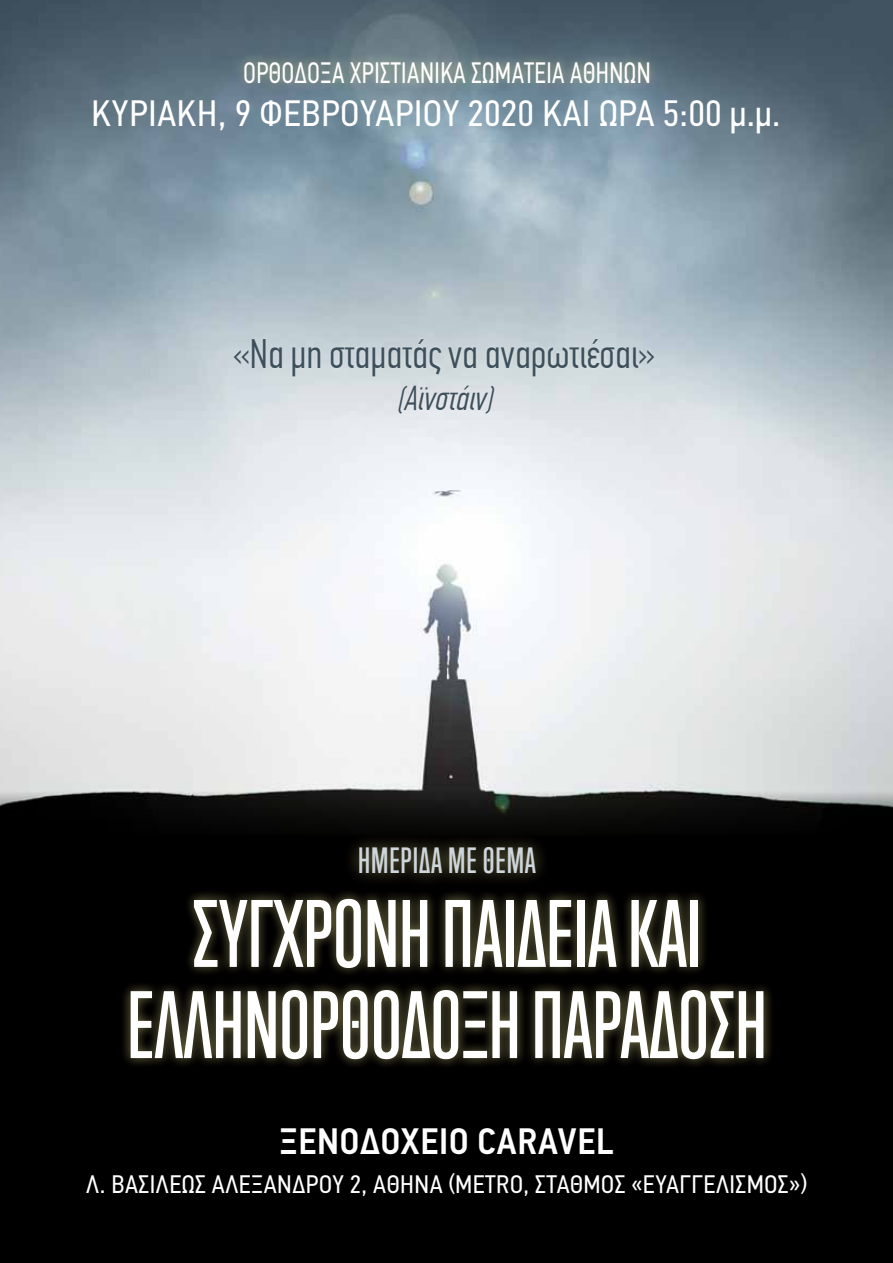
<style>
.page{position:relative;width:893px;height:1263px;background:#000}
.page>*{position:absolute;margin:0;border:0;box-sizing:border-box;transform-origin:0 0}
.t1{font:500 87.3px/91.2px "Trump Gothic Pro";color:#fff;text-align:center}
.t2{font:41.1px "PF Din Text Compressedlight";color:#3d4f5b}
.t3{font:36.9px "PFDIN Text Cond Pro";letter-spacing:.02em;color:#fff}
.t4{font:500 36.9px "PFDIN Text Cond Pro";letter-spacing:.02em;color:#fff}
.t5{font:italic 300 34.65px "PF Din Text Compressed";color:#3d4f5b}
.t6{font:500 33.45px "Trump Gothic Pro";letter-spacing:.025em;color:#ced6db}
.t7{font:29.7px "PFDIN Text Cond Pro";letter-spacing:.02em;color:#fff;scale:.83 1}
.t8{font:25.5px "PFDIN Text Cond Pro";letter-spacing:.02em;color:#fff}
</style>
<div class="page">
<img style="left:0;top:0;width:893px;height:826px">
<div style="left:231px;top:336px;width:426px;height:81px;background:#fff;opacity:.34"></div>
<div style="left:120px;top:888px;width:655px;height:181px;background:#fff799;opacity:.47"></div>
<div style="left:235px;top:52px;width:424px;height:40px;background:#fff799;opacity:.47"></div>
<div style="left:344px;top:832px;width:206px;height:56px;background:#fff799;opacity:.47"></div>
<p class="t7" style="left:244px;top:55px;width:492px">OΡΘΌΔΌΞΑ ΧΡΙΣΤΙΑΝΙΚΑ ΣΩΜΑΤΕΙΑ AΘΗΝΩΝ</p>
<h3 class="t3" style="left:92px;top:92px;width:690px">ΚΥΡΙΑΚΗ, 9 ΦΕΒΡΌΥΑΡΙΌΥ 2020 ΚΑΙ ΩΡΑ 5:00 μ.μ.</h3>
<h2 class="t2" style="left:233px;top:330px;width:424px">«Να μη σταματάς να αναρωτιέσαι»</h2>
<h3 class="t5" style="left:396px;top:379px;width:97px">(Αϊνστάιν)</h3>
<h3 class="t6" style="left:358px;top:840px;width:179px">ΗΜΕΡΙΔΑ ΜΕ ΘΕΜΑ</h3>
<h1 class="t1" style="left:127px;top:889px;width:641px">ΣΎΓΧΡΟΝΗ ΠΑΙΔΕΙΑ ΚΑΙ<br>ΕΛΛΗΝΟΡΘΟΔΟΞΗ ΠΑΡΑΔΟΣΗ</h1>
<h3 class="t4" style="left:280px;top:1119px;width:335px">ΞΕΝΟΔΟΧΕΊΟ CARAVEL</h3>
<p class="t8" style="left:86px;top:1169px;width:722px">Λ. ΒΑΣΙΛΕΩΣ ΑΛΕΞΑΝΔΡΌΥ 2, ΑΘΗΝΑ (METRO, ΣΤΑΘΜΌΣ «ΕΥΑΓΓΕΛΙΣΜΌΣ»)</p>
</div>
